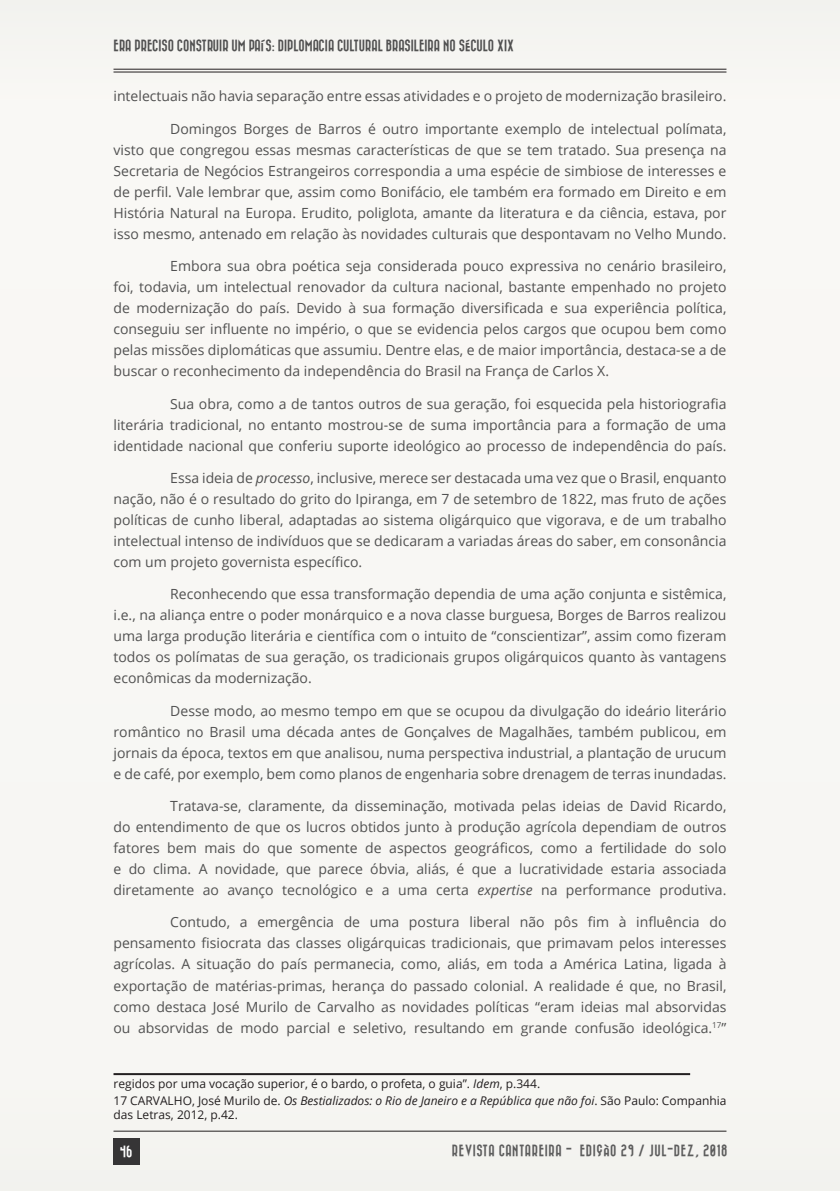
<style>
.page{position:relative;width:840px;height:1191px;background:#fff}
.page>*{position:absolute;margin:0;border:0;box-sizing:border-box;transform-origin:0 0}
.TEXTO{font:14px/21px "Open Sans";color:#515151;text-align:justify}
.t1{font:12px/14px "Open Sans";color:#231f20}
.t2{font:12px "Bazar";color:#515151}
.t3{font:12px "Bazar";letter-spacing:.05em;color:#5d5d5d}
.t4{font:12px "Bazar";color:#fff}
.s1{font-style:italic}
</style>
<div class="page">
<div style="left:0;top:0;width:839px;height:1190px;background:#f8f7f4"></div>
<hr style="left:113px;top:69px;width:613px;height:1px;background:#231f20">
<hr style="left:113px;top:72px;width:613px;height:1px;background:#231f20">
<hr style="left:113px;top:1130px;width:613px;height:1px;background:#231f20">
<div style="left:113px;top:1138px;width:26px;height:27px;background:#363536"></div>
<hr style="left:113px;top:1073px;width:576px;height:2px;background:#231f20">
<p class="t2" style="left:113px;top:39px;width:402px">ERA PRECISO CONSTRUIR UM PAÍS: DIPLOMACIA CULTURAL BRASILEIRA NO SÉCULO XIX</p>
<p class="TEXTO" style="left:113px;top:85px;width:614px">intelectuais não havia separação entre essas atividades e o projeto de modernização brasileiro.</p>
<p class="TEXTO" style="left:113px;top:118px;width:614px;text-indent:57px">Domingos Borges de Barros é outro importante exemplo de intelectual polímata, visto que congregou essas mesmas características de que se tem tratado. Sua presença na Secretaria de Negócios Estrangeiros correspondia a uma espécie de simbiose de interesses e de perfil. Vale lembrar que, assim como Bonifácio, ele também era formado em Direito e em História Natural na Europa. Erudito, poliglota, amante da literatura e da ciência, estava, por isso mesmo, antenado em relação às novidades culturais que despontavam no Velho Mundo.</p>
<p class="TEXTO" style="left:113px;top:255px;width:614px;text-indent:57px">Embora sua obra poética seja considerada pouco expressiva no cenário brasileiro, foi, todavia, um intelectual renovador da cultura nacional, bastante empenhado no projeto de modernização do país. Devido à sua formação diversificada e sua experiência política, conseguiu ser influente no império, o que se evidencia pelos cargos que ocupou bem como pelas missões diplomáticas que assumiu. Dentre elas, e de maior importância, destaca-se a de buscar o reconhecimento da independência do Brasil na França de Carlos X.</p>
<p class="TEXTO" style="left:113px;top:392px;width:614px;text-indent:57px">Sua obra, como a de tantos outros de sua geração, foi esquecida pela historiografia literária tradicional, no entanto mostrou-se de suma importância para a formação de uma identidade nacional que conferiu suporte ideológico ao processo de independência do país.</p>
<p class="TEXTO" style="left:113px;top:467px;width:614px;text-indent:57px">Essa ideia de <span class="s1">processo</span>, inclusive, merece ser destacada uma vez que o Brasil, enquanto nação, não é o resultado do grito do Ipiranga, em 7 de setembro de 1822, mas fruto de ações políticas de cunho liberal, adaptadas ao sistema oligárquico que vigorava, e de um trabalho intelectual intenso de indivíduos que se dedicaram a variadas áreas do saber, em consonância com um projeto governista específico.</p>
<p class="TEXTO" style="left:113px;top:583px;width:614px;text-indent:57px">Reconhecendo que essa transformação dependia de uma ação conjunta e sistêmica, i.e., na aliança entre o poder monárquico e a nova classe burguesa, Borges de Barros realizou uma larga produção literária e científica com o intuito de “conscientizar”, assim como fizeram todos os polímatas de sua geração, os tradicionais grupos oligárquicos quanto às vantagens econômicas da modernização.</p>
<p class="TEXTO" style="left:113px;top:700px;width:614px;text-indent:57px">Desse modo, ao mesmo tempo em que se ocupou da divulgação do ideário literário romântico no Brasil uma década antes de Gonçalves de Magalhães, também publicou, em jornais da época, textos em que analisou, numa perspectiva industrial, a plantação de urucum e de café, por exemplo, bem como planos de engenharia sobre drenagem de terras inundadas.</p>
<p class="TEXTO" style="left:113px;top:795px;width:614px;text-indent:57px">Tratava-se, claramente, da disseminação, motivada pelas ideias de David Ricardo, do entendimento de que os lucros obtidos junto à produção agrícola dependiam de outros fatores bem mais do que somente de aspectos geográficos, como a fertilidade do solo e do clima. A novidade, que parece óbvia, aliás, é que a lucratividade estaria associada diretamente ao avanço tecnológico e a uma certa <span class="s1">expertise</span> na performance produtiva.</p>
<p class="TEXTO" style="left:113px;top:911px;width:614px;text-indent:57px">Contudo, a emergência de uma postura liberal não pôs fim à influência do pensamento fisiocrata das classes oligárquicas tradicionais, que primavam pelos interesses agrícolas. A situação do país permanecia, como, aliás, em toda a América Latina, ligada à exportação de matérias-primas, herança do passado colonial. A realidade é que, no Brasil, como destaca José Murilo de Carvalho as novidades políticas “eram ideias mal absorvidas ou absorvidas de modo parcial e seletivo, resultando em grande confusão ideológica.<sup>17</sup>”</p>
<p class="t1" style="left:113px;top:1076px;width:428px">regidos por uma vocação superior, é o bardo, o profeta, o guia”. <span class="s1">Idem</span>, p.344.</p>
<p class="t1" style="left:113px;top:1093px;width:614px">17 CARVALHO, José Murilo de. <span class="s1">Os Bestializados: o Rio de Janeiro e a República que não foi</span>. São Paulo: Companhia das Letras, 2012, p.42.</p>
<p class="t4" style="left:120px;top:1145px;width:14px">46</p>
<p class="t3" style="left:451px;top:1143px;width:277px">REVISTA CANTAREIRA - EDIÇÃO 29 / JUL-DEZ, 2018</p>
</div>
